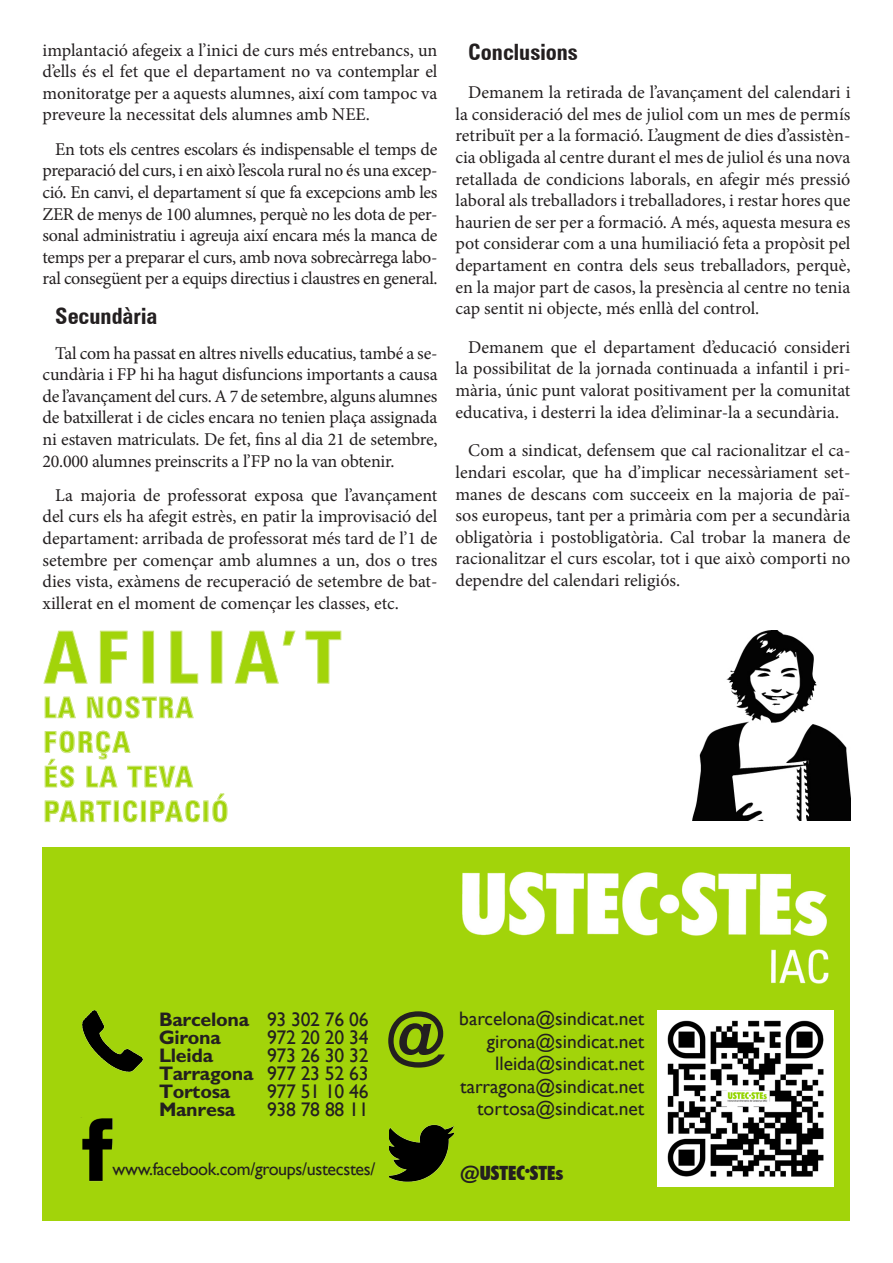
<style>
.page{position:relative;width:893px;height:1263px;background:#fff}
.page>*{position:absolute;margin:0;border:0;box-sizing:border-box;transform-origin:0 0}
.t1{font:700 condensed 72.15px "Zurich BT";letter-spacing:.11em;color:#a2d40a}
.Text_base{font:700 60px "Gill Sans";color:#231f20}
.t2{font:700 condensed 28.8px "Zurich BT";letter-spacing:.05em;color:#a2d40a}
.t3{font:700 condensed 22.5px "Zurich BT";color:#231f20}
.Text_base-2{font:700 19.65px "Gill Sans";letter-spacing:-.015em;color:#231f20}
.Text_base-3{font:19.65px "Gill Sans";letter-spacing:-.015em;color:#231f20}
.t4{font:900 condensed 19.65px "Futura BT";color:#231f20}
.Text_base-4{font:19.5px "Gill Sans";color:#231f20}
.t5{font:18px/21.6px "Minion Pro";letter-spacing:-.005em;color:#231f20;text-align:justify}
.t6{font:18px "Gill Sans";letter-spacing:-.02em;color:#231f20}
.s1{font-weight:400}
</style>
<div class="page">
<div style="left:43px;top:847px;width:807px;height:373px;background:#a2d40a"></div>
<img style="left:462px;top:871px;width:367px;height:113px">
<img style="left:82px;top:1010px;width:61px;height:61px">
<img style="left:81px;top:1117px;width:32px;height:65px">
<img style="left:657px;top:1011px;width:176px;height:175px">
<img style="left:389px;top:1124px;width:65px;height:58px">
<img style="left:692px;top:630px;width:158px;height:190px">
<svg style="left:43px;top:630px;width:45px;height:54px"></svg>
<svg style="left:100px;top:630px;width:28px;height:54px"></svg>
<div style="left:143px;top:631px;width:11px;height:52px;border:1px solid #cbe47c"></div>
<svg style="left:170px;top:630px;width:29px;height:54px"></svg>
<div style="left:211px;top:631px;width:11px;height:52px;border:1px solid #cbe47c"></div>
<svg style="left:234px;top:630px;width:62px;height:54px"></svg>
<svg style="left:305px;top:630px;width:37px;height:54px"></svg>
<svg style="left:44px;top:696px;width:150px;height:92px"></svg>
<svg style="left:44px;top:800px;width:68px;height:23px"></svg>
<div style="left:114px;top:800px;width:5px;height:22px;border:1px solid #cbe47c"></div>
<svg style="left:123px;top:800px;width:15px;height:23px"></svg>
<div style="left:141px;top:800px;width:5px;height:22px;border:1px solid #cbe47c"></div>
<svg style="left:150px;top:800px;width:50px;height:23px"></svg>
<div style="left:203px;top:800px;width:5px;height:22px;border:1px solid #cbe47c"></div>
<svg style="left:212px;top:793px;width:16px;height:30px"></svg>
<p class="t5" style="left:43px;top:39px;width:396px">implantació afegeix a l’inici de curs més entrebancs, un d’ells és el fet que el departament no va contemplar el monitoratge per a aquests alumnes, així com tampoc va preveure la necessitat dels alumnes amb NEE.</p>
<p class="t5" style="left:43px;top:138px;width:396px;text-indent:13px">En tots els centres escolars és indispensable el temps de preparació del curs, i en això l’escola rural no és una excep&shy;ció. En canvi, el departament sí que fa excepcions amb les ZER de menys de 100 alumnes, perquè no les dota de per&shy;sonal administratiu i agreuja així encara més la manca de temps per a preparar el curs, amb nova sobrecàrrega labo&shy;ral consegüent per a equips directius i claustres en general.</p>
<p class="t3" style="left:55px;top:302px;width:104px">Secundària</p>
<p class="t5" style="left:43px;top:342px;width:397px;text-indent:13px">Tal com ha passat en altres nivells educatius, també a se&shy;cundària i FP hi ha hagut disfuncions importants a causa de l’avançament del curs. A 7 de setembre, alguns alumnes de batxillerat i de cicles encara no tenien plaça assignada ni estaven matriculats. De fet, fins al dia 21 de setembre, 20.000 alumnes preinscrits a l’FP no la van obtenir.</p>
<p class="t5" style="left:43px;top:484px;width:396px;text-indent:13px">La majoria de professorat exposa que l’avançament del curs els ha afegit estrès, en patir la improvisació del departament: arribada de professorat més tard de l’1 de setembre per començar amb alumnes a un, dos o tres dies vista, exàmens de recuperació de setembre de bat&shy;xillerat en el moment de començar les classes, etc.</p>
<p class="t1" style="left:43px;top:614px;width:299px">AFILIA’T</p>
<p class="t2" style="left:43px;top:690px;width:152px">LA NOSTRA</p>
<p class="t2" style="left:43px;top:725px;width:88px">FORÇA</p>
<p class="t2" style="left:43px;top:759px;width:151px">ÉS LA TEVA</p>
<p class="t2" style="left:43px;top:794px;width:187px">PARTICIPACIÓ</p>
<p class="t3" style="left:468px;top:38px;width:111px">Conclusions</p>
<p class="t5" style="left:455px;top:82px;width:396px;text-indent:13px">Demanem la retirada de l’avançament del calendari i la consideració del mes de juliol com un mes de permís retribuït per a la formació. L’augment de dies d’assistèn&shy;cia obligada al centre durant el mes de juliol és una nova retallada de condicions laborals, en afegir més pressió laboral als treballadors i treballadores, i restar hores que haurien de ser per a formació. A més, aquesta mesura es pot considerar com a una humiliació feta a propòsit pel departament en contra dels seus treballadors, perquè, en la major part de casos, la presència al centre no tenia cap sentit ni objecte, més enllà del control.</p>
<p class="t5" style="left:455px;top:336px;width:396px;text-indent:13px">Demanem que el departament d’educació consideri la possibilitat de la jornada continuada a infantil i pri&shy;mària, únic punt valorat positivament per la comunitat educativa, i desterri la idea d’eliminar-la a secundària.</p>
<p class="t5" style="left:455px;top:440px;width:396px;text-indent:13px">Com a sindicat, defensem que cal racionalitzar el ca&shy;lendari escolar, que ha d’implicar necessàriament set&shy;manes de descans com succeeix en la majoria de paï&shy;sos europeus, tant per a primària com per a secundària obligatòria i postobligatòria. Cal trobar la manera de racionalitzar el curs escolar, tot i que això comporti no dependre del calendari religiós.</p>
<p class="Text_base-2" style="left:159px;top:1007px;width:211px">Barcelona <span class="s1">93 302 76 06</span></p>
<p class="Text_base-2" style="left:159px;top:1025px;width:64px">Girona</p>
<p class="Text_base-3" style="left:267px;top:1026px;width:103px">972 20 20 34</p>
<p class="Text_base-2" style="left:159px;top:1043px;width:56px">Lleida</p>
<p class="Text_base-3" style="left:267px;top:1044px;width:103px">973 26 30 32</p>
<p class="Text_base-2" style="left:159px;top:1061px;width:211px">Tarragona <span class="s1">977 23 52 63</span></p>
<p class="Text_base-2" style="left:159px;top:1079px;width:73px">Tortosa</p>
<p class="Text_base-3" style="left:267px;top:1080px;width:103px">977 51 10 46</p>
<p class="Text_base-2" style="left:159px;top:1097px;width:78px">Manresa</p>
<p class="Text_base-3" style="left:267px;top:1098px;width:103px">938 78 88 11</p>
<p class="Text_base" style="left:386px;top:996px;width:60px">@</p>
<p class="Text_base-4" style="left:459px;top:1007px;width:186px">barcelona@sindicat.net</p>
<p class="Text_base-4" style="left:487px;top:1030px;width:159px">girona@sindicat.net</p>
<p class="Text_base-4" style="left:495px;top:1052px;width:151px">lleida@sindicat.net</p>
<p class="Text_base-4" style="left:460px;top:1075px;width:186px">tarragona@sindicat.net</p>
<p class="Text_base-4" style="left:477px;top:1097px;width:169px">tortosa@sindicat.net</p>
<p class="t6" style="left:113px;top:1159px;width:264px">www.facebook.com/groups/ustecstes/</p>
<p class="t4" style="left:460px;top:1161px;width:105px">@USTEC·STEs</p>
</div>
